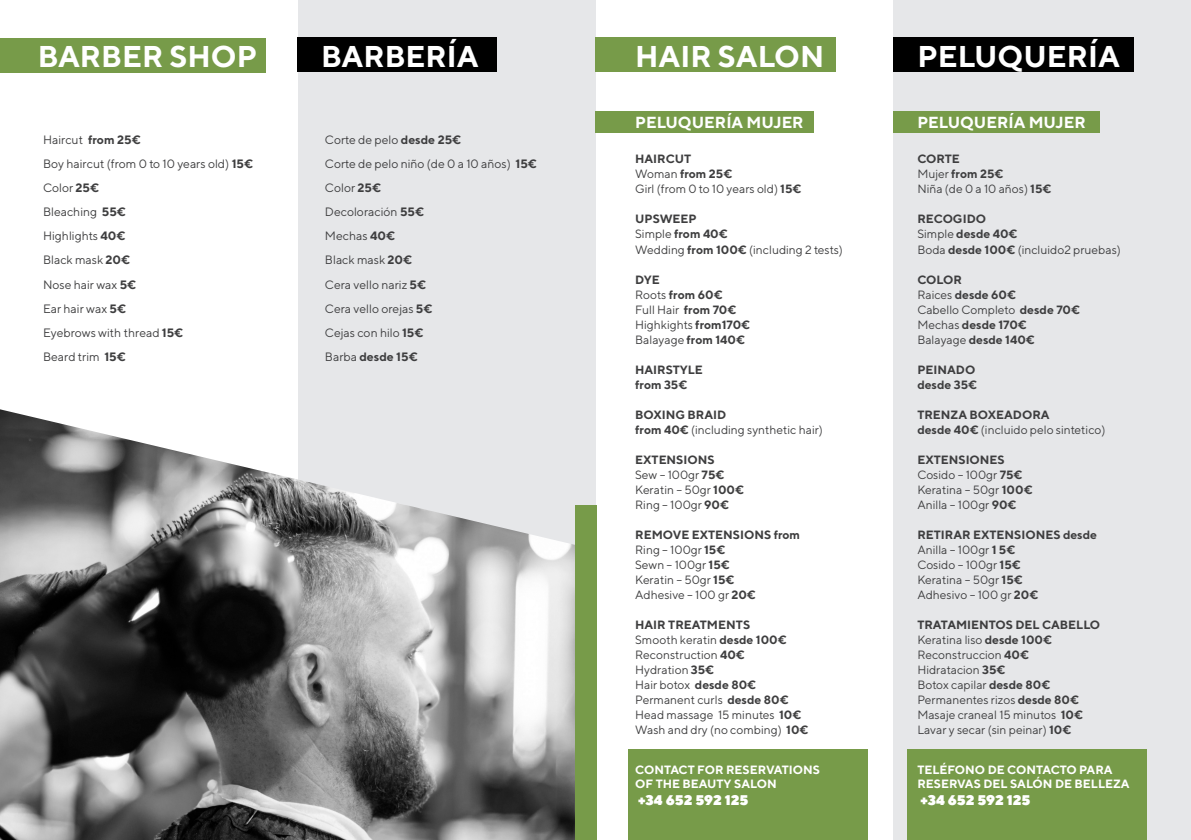
<style>
.page{position:relative;width:1191px;height:840px;background:#fff}
.page>*{position:absolute;margin:0;border:0;box-sizing:border-box;transform-origin:0 0}
.t1{font:700 30px "TT Norms";color:#fff}
.t2{font:700 16px "TT Norms";color:#fff}
.t3{font:900 14px "TT Norms";color:#fff}
.t4{font:12.2px "TT Norms";color:#3e3e3f}
.t5{font:700 12.2px "TT Norms";color:#3e3e3f}
.t6{font:12px "TT Norms";color:#3e3e3f}
.t7{font:700 12px "TT Norms";color:#3e3e3f}
.t8{font:700 12px/14.4px "TT Norms";color:#fff}
.s1{font-weight:700}
.s2{font-weight:400}
</style>
<div class="page">
<div style="left:298px;top:0;width:297px;height:839px;background:#e6e7e9"></div>
<div style="left:893px;top:0;width:298px;height:839px;background:#e6e7e9"></div>
<div style="left:595px;top:38px;width:241px;height:34px;background:#779b49"></div>
<div style="left:893px;top:38px;width:240px;height:34px;background:#000"></div>
<div style="left:595px;top:111px;width:218px;height:22px;background:#779b49"></div>
<div style="left:893px;top:111px;width:206px;height:22px;background:#779b49"></div>
<div style="left:298px;top:38px;width:199px;height:34px;background:#000"></div>
<div style="left:0;top:38px;width:265px;height:34px;background:#779b49"></div>
<img style="left:0;top:409px;width:575px;height:430px">
<div style="left:575px;top:505px;width:22px;height:334px;background:#779b49"></div>
<div style="left:628px;top:749px;width:239px;height:90px;background:#779b49"></div>
<div style="left:907px;top:749px;width:240px;height:90px;background:#779b49"></div>
<p class="t1" style="left:38px;top:37px;width:221px">BARBER SHOP</p>
<p class="t4" style="left:43px;top:132px;width:99px">Haircut <span class="s1">from 25€</span></p>
<p class="t4" style="left:43px;top:156px;width:212px">Boy haircut (from 0 to 10 years old) <span class="s1">15€</span></p>
<p class="t4" style="left:43px;top:180px;width:58px">Color <span class="s1">25€</span></p>
<p class="t4" style="left:43px;top:204px;width:84px">Bleaching <span class="s1">55€</span></p>
<p class="t4" style="left:43px;top:228px;width:84px">Highlights <span class="s1">40€</span></p>
<p class="t4" style="left:43px;top:252px;width:89px">Black mask <span class="s1">20€</span></p>
<p class="t4" style="left:43px;top:276px;width:95px">Nose hair wax <span class="s1">5€</span></p>
<p class="t4" style="left:43px;top:300px;width:85px">Ear hair wax <span class="s1">5€</span></p>
<p class="t4" style="left:43px;top:324px;width:142px">Eyebrows with thread <span class="s1">15€</span></p>
<p class="t4" style="left:43px;top:348px;width:84px">Beard trim <span class="s1">15€</span></p>
<p class="t1" style="left:321px;top:37px;width:159px">BARBERÍA</p>
<p class="t4" style="left:325px;top:132px;width:138px">Corte de pelo <span class="s1">desde 25€</span></p>
<p class="t4" style="left:325px;top:156px;width:213px">Corte de pelo niño (de 0 a 10 años) <span class="s1">15€</span></p>
<p class="t4" style="left:325px;top:180px;width:58px">Color <span class="s1">25€</span></p>
<p class="t4" style="left:325px;top:204px;width:101px">Decoloración <span class="s1">55€</span></p>
<p class="t4" style="left:325px;top:228px;width:72px">Mechas <span class="s1">40€</span></p>
<p class="t4" style="left:325px;top:252px;width:89px">Black mask <span class="s1">20€</span></p>
<p class="t4" style="left:325px;top:276px;width:103px">Cera vello nariz <span class="s1">5€</span></p>
<p class="t4" style="left:325px;top:300px;width:109px">Cera vello orejas <span class="s1">5€</span></p>
<p class="t4" style="left:325px;top:324px;width:100px">Cejas con hilo <span class="s1">15€</span></p>
<p class="t5" style="left:325px;top:348px;width:94px"><span class="s2">Barba</span> desde 15€</p>
<p class="t1" style="left:635px;top:37px;width:190px">HAIR SALON</p>
<p class="t1" style="left:917px;top:37px;width:204px">PELUQUERÍA</p>
<p class="t2" style="left:635px;top:113px;width:170px">PELUQUERÍA MUJER</p>
<p class="t7" style="left:635px;top:151px;width:58px">HAIRCUT</p>
<p class="t7" style="left:635px;top:166px;width:99px"><span class="s2">Woman</span> from 25€</p>
<p class="t6" style="left:635px;top:182px;width:168px">Girl (from 0 to 10 years old) <span class="s1">15€</span></p>
<p class="t7" style="left:635px;top:211px;width:63px">UPSWEEP</p>
<p class="t7" style="left:635px;top:226px;width:94px"><span class="s2">Simple</span> from 40€</p>
<p class="t6" style="left:635px;top:242px;width:209px">Wedding <span class="s1">from 100€</span> (including 2 tests)</p>
<p class="t7" style="left:635px;top:271px;width:26px">DYE</p>
<p class="t7" style="left:635px;top:286px;width:89px"><span class="s2">Roots</span> from 60€</p>
<p class="t6" style="left:635px;top:302px;width:103px">Full Hair <span class="s1">from 70€</span></p>
<p class="t6" style="left:635px;top:317px;width:116px">Highkights <span class="s1">from170€</span></p>
<p class="t6" style="left:635px;top:332px;width:111px">Balayage <span class="s1">from 140€</span></p>
<p class="t7" style="left:635px;top:361px;width:69px">HAIRSTYLE</p>
<p class="t7" style="left:635px;top:376px;width:54px">from 35€</p>
<p class="t7" style="left:635px;top:406px;width:93px">BOXING BRAID</p>
<p class="t6" style="left:635px;top:422px;width:189px"><span class="s1">from 40€</span> (including synthetic hair)</p>
<p class="t7" style="left:635px;top:451px;width:81px">EXTENSIONS</p>
<p class="t6" style="left:635px;top:467px;width:91px">Sew – 100gr <span class="s1">75€</span></p>
<p class="t6" style="left:635px;top:482px;width:110px">Keratin – 50gr <span class="s1">100€</span></p>
<p class="t6" style="left:635px;top:497px;width:95px">Ring – 100gr <span class="s1">90€</span></p>
<p class="t7" style="left:635px;top:526px;width:166px">REMOVE EXTENSIONS from</p>
<p class="t6" style="left:635px;top:542px;width:92px">Ring – 100gr <span class="s1">15€</span></p>
<p class="t6" style="left:635px;top:557px;width:96px">Sewn – 100gr <span class="s1">15€</span></p>
<p class="t6" style="left:635px;top:572px;width:101px">Keratin – 50gr <span class="s1">15€</span></p>
<p class="t6" style="left:635px;top:587px;width:122px">Adhesive – 100 gr <span class="s1">20€</span></p>
<p class="t7" style="left:635px;top:616px;width:117px">HAIR TREATMENTS</p>
<p class="t6" style="left:635px;top:632px;width:153px">Smooth keratin <span class="s1">desde 100€</span></p>
<p class="t6" style="left:635px;top:647px;width:111px">Reconstruction <span class="s1">40€</span></p>
<p class="t6" style="left:635px;top:662px;width:81px">Hydration <span class="s1">35€</span></p>
<p class="t6" style="left:635px;top:677px;width:122px">Hair botox <span class="s1">desde 80€</span></p>
<p class="t6" style="left:635px;top:692px;width:155px">Permanent curls <span class="s1">desde 80€</span></p>
<p class="t6" style="left:635px;top:707px;width:168px">Head massage 15 minutes <span class="s1">10€</span></p>
<p class="t6" style="left:635px;top:722px;width:175px">Wash and dry (no combing) <span class="s1">10€</span></p>
<p class="t8" style="left:635px;top:761px;width:186px">CONTACT FOR RESERVATIONS</p>
<p class="t8" style="left:635px;top:776px;width:143px">OF THE BEAUTY SALON</p>
<p class="t3" style="left:638px;top:790px;width:112px">+34 652 592 125</p>
<p class="t2" style="left:917px;top:113px;width:170px">PELUQUERÍA MUJER</p>
<p class="t7" style="left:917px;top:151px;width:44px">CORTE</p>
<p class="t7" style="left:917px;top:166px;width:88px"><span class="s2">Mujer</span> from 25€</p>
<p class="t6" style="left:917px;top:182px;width:136px">Niña (de 0 a 10 años) <span class="s1">15€</span></p>
<p class="t7" style="left:917px;top:211px;width:70px">RECOGIDO</p>
<p class="t7" style="left:917px;top:226px;width:102px"><span class="s2">Simple</span> desde 40€</p>
<p class="t6" style="left:917px;top:242px;width:205px">Boda <span class="s1">desde 100€</span> (incluido2 pruebas)</p>
<p class="t7" style="left:917px;top:271px;width:46px">COLOR</p>
<p class="t7" style="left:917px;top:286px;width:100px"><span class="s2">Raices</span> desde 60€</p>
<p class="t6" style="left:917px;top:302px;width:164px">Cabello Completo <span class="s1">desde 70€</span></p>
<p class="t7" style="left:917px;top:316px;width:111px"><span class="s2">Mechas</span> desde 170€</p>
<p class="t7" style="left:917px;top:331px;width:119px"><span class="s2">Balayage</span> desde 140€</p>
<p class="t7" style="left:917px;top:361px;width:59px">PEINADO</p>
<p class="t7" style="left:917px;top:376px;width:61px">desde 35€</p>
<p class="t7" style="left:917px;top:406px;width:134px">TRENZA BOXEADORA</p>
<p class="t6" style="left:917px;top:422px;width:190px"><span class="s1">desde 40€</span> (incluido pelo sintetico)</p>
<p class="t7" style="left:917px;top:451px;width:89px">EXTENSIONES</p>
<p class="t6" style="left:917px;top:467px;width:107px">Cosido – 100gr <span class="s1">75€</span></p>
<p class="t6" style="left:917px;top:482px;width:117px">Keratina – 50gr <span class="s1">100€</span></p>
<p class="t6" style="left:917px;top:497px;width:101px">Anilla – 100gr <span class="s1">90€</span></p>
<p class="t7" style="left:917px;top:526px;width:181px">RETIRAR EXTENSIONES desde</p>
<p class="t6" style="left:917px;top:542px;width:99px">Anilla – 100gr <span class="s1">1 5€</span></p>
<p class="t6" style="left:917px;top:557px;width:105px">Cosido – 100gr <span class="s1">15€</span></p>
<p class="t6" style="left:917px;top:572px;width:107px">Keratina – 50gr <span class="s1">15€</span></p>
<p class="t6" style="left:917px;top:587px;width:122px">Adhesivo – 100 gr <span class="s1">20€</span></p>
<p class="t7" style="left:917px;top:616px;width:184px">TRATAMIENTOS DEL CABELLO</p>
<p class="t6" style="left:917px;top:632px;width:136px">Keratina liso <span class="s1">desde 100€</span></p>
<p class="t6" style="left:917px;top:647px;width:113px">Reconstruccion <span class="s1">40€</span></p>
<p class="t6" style="left:917px;top:662px;width:90px">Hidratacion <span class="s1">35€</span></p>
<p class="t6" style="left:917px;top:677px;width:134px">Botox capilar <span class="s1">desde 80€</span></p>
<p class="t6" style="left:917px;top:692px;width:163px">Permanentes rizos <span class="s1">desde 80€</span></p>
<p class="t6" style="left:917px;top:707px;width:167px">Masaje craneal 15 minutos <span class="s1">10€</span></p>
<p class="t6" style="left:917px;top:722px;width:155px">Lavar y secar (sin peinar) <span class="s1">10€</span></p>
<p class="t8" style="left:917px;top:761px;width:214px">TELÉFONO DE CONTACTO PARA<br>RESERVAS DEL SALÓN DE BELLEZA</p>
<p class="t3" style="left:920px;top:790px;width:112px">+34 652 592 125</p>
</div>
